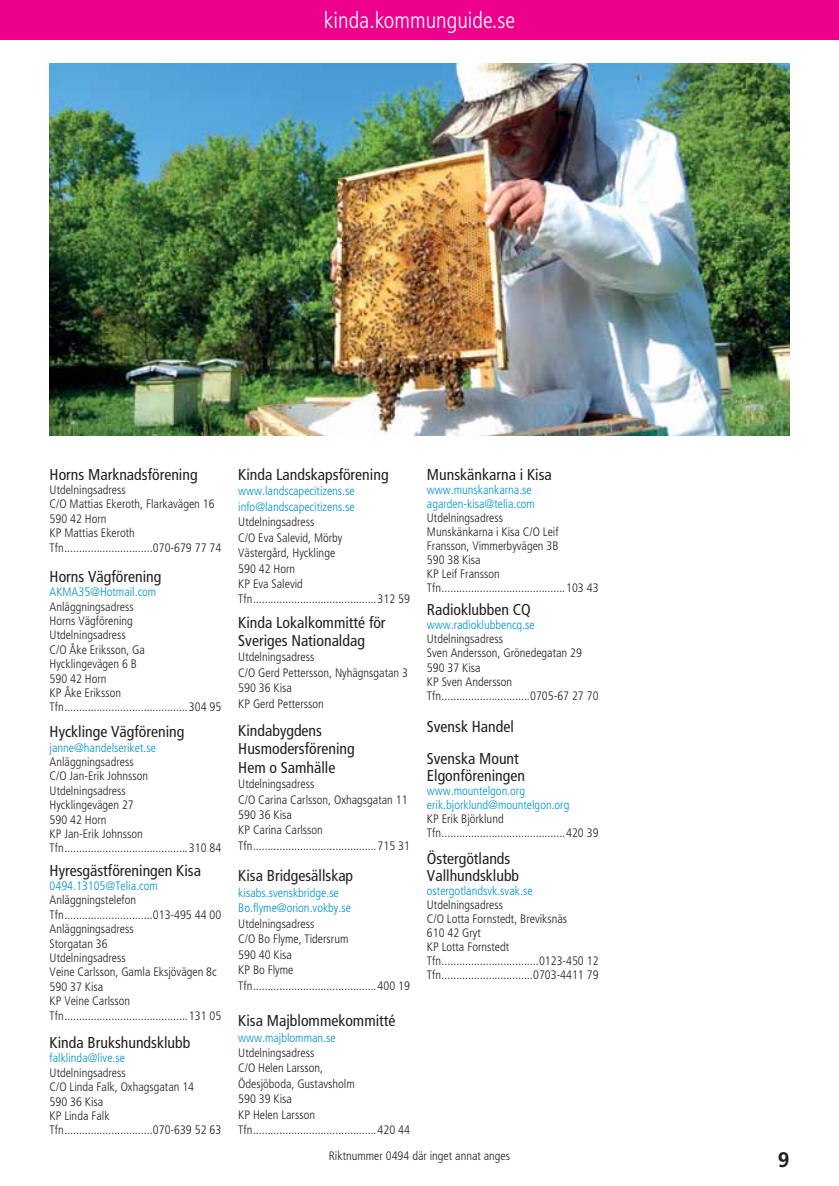
<style>
.page{position:relative;width:839px;height:1186px;background:#fff}
.page>*{position:absolute;margin:0;border:0;box-sizing:border-box;transform-origin:0 0}
.t1{font:300 condensed 22.75px "Frutiger LT Std";color:#fff}
.t2{font:700 21px "Frutiger LT Std";color:#231f20}
.t3{font:condensed 15.75px/18px "Frutiger LT Std";color:#231f20}
.t4{font:300 condensed 12.25px/14.3px "Frutiger LT Std";color:#231f20}
.t5{font:300 condensed 12.25px/15.4px "Frutiger LT Std";color:#0093ca}
</style>
<div class="page">
<div style="left:0;top:0;width:838px;height:40px;background:#ec008c"></div>
<img style="left:50px;top:63px;width:739px;height:372px">
<h1 class="t1" style="left:324px;top:9px;width:193px">kinda.kommunguide.se</h1>
<p class="t3" style="left:50px;top:466px;width:149px">Horns Marknadsförening</p>
<p class="t4" style="left:50px;top:483px;width:173px">Utdelningsadress<br>C/O Mattias Ekeroth, Flarkavägen 16<br>590 42 Horn<br>KP Mattias Ekeroth<br>Tfn ..............................070-679 77 74</p>
<p class="t3" style="left:50px;top:568px;width:113px">Horns Vägförening</p>
<p class="t5" style="left:50px;top:585px;width:108px">AKMA35@Hotmail.com</p>
<p class="t4" style="left:50px;top:600px;width:173px">Anläggningsadress<br>Horns Vägförening<br>Utdelningsadress<br>C/O Åke Eriksson, Ga<br>Hycklingevägen 6 B<br>590 42 Horn<br>KP Åke Eriksson<br>Tfn ..........................................304 95</p>
<p class="t3" style="left:50px;top:723px;width:136px">Hycklinge Vägförening</p>
<p class="t5" style="left:50px;top:740px;width:108px">janne@handelseriket.se</p>
<p class="t4" style="left:50px;top:755px;width:173px">Anläggningsadress<br>C/O Jan-Erik Johnsson<br>Utdelningsadress<br>Hycklingevägen 27<br>590 42 Horn<br>KP Jan-Erik Johnsson<br>Tfn ..........................................310 84</p>
<p class="t3" style="left:50px;top:862px;width:153px">Hyresgästföreningen Kisa</p>
<p class="t5" style="left:50px;top:878px;width:110px">0494.13105@Telia.com</p>
<p class="t4" style="left:50px;top:893px;width:173px">Anläggningstelefon<br>Tfn ..............................013-495 44 00<br>Anläggningsadress<br>Storgatan 36<br>Utdelningsadress<br>Veine Carlsson, Gamla Eksjövägen 8c<br>590 37 Kisa<br>KP Veine Carlsson<br>Tfn ..........................................131 05</p>
<p class="t3" style="left:50px;top:1034px;width:142px">Kinda Brukshundsklubb</p>
<p class="t5" style="left:50px;top:1051px;width:77px">falklinda@live.se</p>
<p class="t4" style="left:50px;top:1066px;width:173px">Utdelningsadress<br>C/O Linda Falk, Oxhagsgatan 14<br>590 36 Kisa<br>KP Linda Falk<br>Tfn ..............................070-639 52 63</p>
<p class="t3" style="left:238px;top:466px;width:152px">Kinda Landskapsförening</p>
<p class="t5" style="left:238px;top:484px;width:118px">www.landscapecitizens.se info@landscapecitizens.se</p>
<p class="t4" style="left:238px;top:515px;width:173px;line-height:15.4px">Utdelningsadress<br>C/O Eva Salevid, Mörby<br>Västergård, Hycklinge<br>590 42 Horn<br>KP Eva Salevid<br>Tfn ..........................................312 59</p>
<p class="t3" style="left:238px;top:614px;width:149px">Kinda Lokalkommitté för<br>Sveriges Nationaldag</p>
<p class="t4" style="left:238px;top:650px;width:171px;line-height:15.4px">Utdelningsadress<br>C/O Gerd Pettersson, Nyhägnsgatan 3<br>590 36 Kisa<br>KP Gerd Pettersson</p>
<p class="t3" style="left:238px;top:722px;width:118px">Kindabygdens<br>Husmodersförening<br>Hem o Samhälle</p>
<p class="t4" style="left:238px;top:776px;width:173px;line-height:15.4px">Utdelningsadress<br>C/O Carina Carlsson, Oxhagsgatan 11<br>590 36 Kisa<br>KP Carina Carlsson<br>Tfn ..........................................715 31</p>
<p class="t3" style="left:238px;top:867px;width:116px">Kisa Bridgesällskap</p>
<p class="t5" style="left:238px;top:885px;width:114px">kisabs.svenskbridge.se<br>Bo.flyme@orion.vokby.se</p>
<p class="t4" style="left:238px;top:916px;width:173px;line-height:15.4px">Utdelningsadress<br>C/O Bo Flyme, Tidersrum<br>590 40 Kisa<br>KP Bo Flyme<br>Tfn ..........................................400 19</p>
<p class="t3" style="left:238px;top:1012px;width:159px">Kisa Majblommekommitté</p>
<p class="t5" style="left:238px;top:1030px;width:99px">www.majblomman.se</p>
<p class="t4" style="left:238px;top:1045px;width:173px;line-height:15.4px">Utdelningsadress<br>C/O Helen Larsson,<br>Ödesjöboda, Gustavsholm<br>590 39 Kisa<br>KP Helen Larsson<br>Tfn ..........................................420 44</p>
<p class="t3" style="left:427px;top:466px;width:126px">Munskänkarna i Kisa</p>
<p class="t5" style="left:427px;top:483px;width:110px;line-height:14px">www.munskankarna.se agarden-kisa@telia.com</p>
<p class="t4" style="left:427px;top:511px;width:173px">Utdelningsadress<br>Munskänkarna i Kisa C/O Leif<br>Fransson, Vimmerbyvägen 3B<br>590 38 Kisa<br>KP Leif Fransson<br>Tfn ..........................................103 43</p>
<p class="t3" style="left:427px;top:601px;width:105px">Radioklubben CQ</p>
<p class="t5" style="left:427px;top:618px;width:109px">www.radioklubbencq.se</p>
<p class="t4" style="left:427px;top:633px;width:173px">Utdelningsadress<br>Sven Andersson, Grönedegatan 29<br>590 37 Kisa<br>KP Sven Andersson<br>Tfn ..............................0705-67 27 70</p>
<p class="t3" style="left:427px;top:712px;width:93px;line-height:31.5px">Svensk Handel<br>Svenska Mount</p>
<p class="t3" style="left:427px;top:767px;width:100px">Elgonföreningen</p>
<p class="t5" style="left:427px;top:784px;width:144px;line-height:14px">www.mountelgon.org erik.bjorklund@mountelgon.org</p>
<p class="t4" style="left:427px;top:812px;width:173px">KP Erik Björklund<br>Tfn ..........................................420 39</p>
<p class="t3" style="left:427px;top:851px;width:94px;line-height:16.6px">Östergötlands<br>Vallhundsklubb</p>
<p class="t5" style="left:427px;top:883px;width:107px">ostergotlandsvk.svak.se</p>
<p class="t4" style="left:427px;top:898px;width:173px">Utdelningsadress<br>C/O Lotta Fornstedt, Breviksnäs<br>610 42 Gryt<br>KP Lotta Fornstedt<br>Tfn .................................0123-450 12<br>Tfn ...............................0703-4411 79</p>
<p class="t4" style="left:329px;top:1149px;width:183px">Riktnummer 0494 där inget annat anges</p>
<h2 class="t2" style="left:777px;top:1149px;width:13px">9</h2>
</div>
